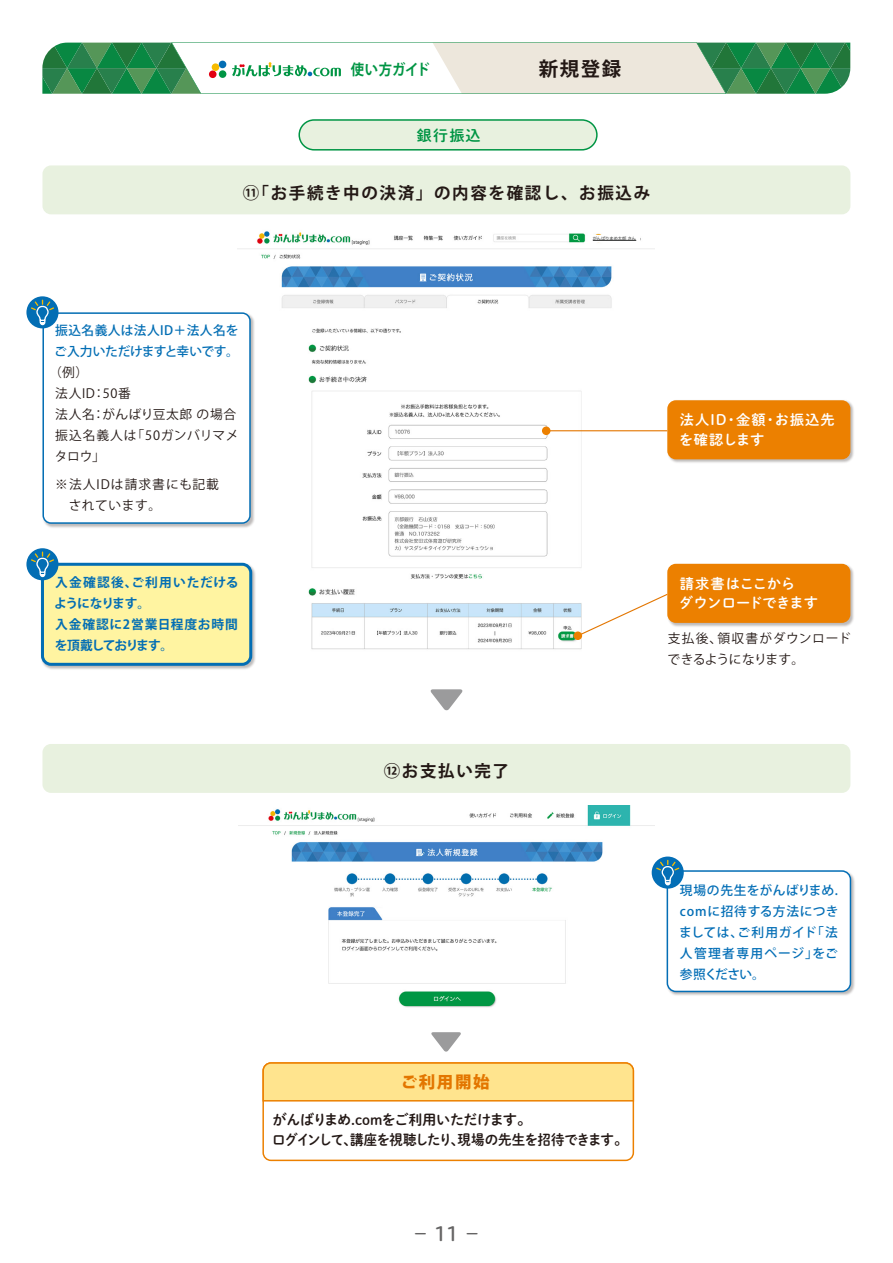
<style>
.page{position:relative;width:893px;height:1263px;background:#fff}
.page>*{position:absolute;margin:0;border:0;box-sizing:border-box;transform-origin:0 0}
.t1{font:19.5px "Hiragino UD Sans R Std N W5";color:#656464}
.t2{font:700 19.5px "Koz Go Pr 6 N";color:#231815}
.t3{font:700 16.5px "Koz Go Pr 6 N";letter-spacing:.1em;color:#231815}
.t4{font:800 16.5px "Koz Go Pr 6 N";letter-spacing:.1em;color:#e37600}
.t5{font:700 15px "Koz Go Pr 6 N";color:#009544;scale:.89 1}
.t6{font:15px "Shuei M Go Std B";color:#009544}
.t7{font:14.25px/19.5px "Shuei M Go Std B";letter-spacing:-.05em;color:#231815}
.t8{font:14.25px/19.5px "Shuei M Go Std B";letter-spacing:.08em;color:#fff}
.t9{font:14.25px/19.5px "Shuei M Go Std B";letter-spacing:-.01em;color:#fff}
.t10{font:12.75px/21px "Koz Go Pr 6 N";letter-spacing:.05em;color:#231815}
.t11{font:500 12.75px/21px "Koz Go Pr 6 N";letter-spacing:.04em;color:#036eb6;text-align:justify}
.t12{font:700 12.75px/21px "Koz Go Pr 6 N";letter-spacing:.05em;color:#036eb4}
.t13{font:500 12.75px/21px "Koz Go Pr 6 N";color:#036eb4}
.t14{font:12.75px/21px "Koz Go Pr 6 N";letter-spacing:.08em;color:#231815}
.t15{font:4.2px "Hira Maru Std N W4";color:#323333}
</style>
<div class="page">
<img style="left:238px;top:806px;width:417px;height:202px">
<img style="left:238px;top:231px;width:416px;height:419px">
<svg style="left:592px;top:235px;width:47px;height:7px"></svg>
<hr style="left:593px;top:240px;width:43px;height:1px;background:#323333">
<svg style="left:42px;top:42px;width:808px;height:52px"></svg>
<div style="left:209px;top:70px;width:8px;height:8px;background:#e20012;border-radius:50%"></div>
<div style="left:212px;top:63px;width:7px;height:8px;background:#f6bb00;border-radius:50%"></div>
<div style="left:219px;top:61px;width:7px;height:7px;background:#036eb4;border-radius:50%"></div>
<div style="left:219px;top:70px;width:7px;height:8px;background:#009544;border-radius:50%"></div>
<hr style="left:546px;top:430px;width:121px;height:1px;background:#e37600">
<div style="left:542px;top:426px;width:8px;height:9px;background:#ec8000;border-radius:50%"></div>
<img style="left:666px;top:402px;width:188px;height:61px">
<div style="left:667px;top:400px;width:183px;height:59px;background:#ec8000"></div>
<div style="left:574px;top:631px;width:8px;height:9px;background:#ec8000;border-radius:50%"></div>
<img style="left:674px;top:563px;width:180px;height:62px">
<svg style="left:576px;top:564px;width:274px;height:73px"></svg>
<img style="left:45px;top:311px;width:211px;height:218px">
<svg style="left:26px;top:296px;width:33px;height:32px"></svg>
<svg style="left:30px;top:300px;width:221px;height:224px"></svg>
<img style="left:40px;top:561px;width:218px;height:109px">
<div style="left:42px;top:564px;width:209px;height:100px;background:#fff4a1;border-radius:9px"></div>
<div style="left:41px;top:563px;width:211px;height:103px;border:3px solid #036eb4;border-radius:9px"></div>
<svg style="left:26px;top:548px;width:33px;height:32px"></svg>
<svg style="left:30px;top:552px;width:25px;height:26px"></svg>
<svg style="left:430px;top:689px;width:33px;height:22px"></svg>
<div style="left:42px;top:165px;width:808px;height:49px;background:#e8f1df;border-radius:9px"></div>
<div style="left:42px;top:744px;width:808px;height:49px;background:#e8f1df;border-radius:9px"></div>
<svg style="left:431px;top:1032px;width:30px;height:20px"></svg>
<svg style="left:262px;top:1062px;width:372px;height:99px"></svg>
<div style="left:299px;top:120px;width:298px;height:30px;background:#e8f1df;border-radius:15px"></div>
<div style="left:298px;top:119px;width:300px;height:32px;border:2px solid #009544;border-radius:15px"></div>
<img style="left:666px;top:871px;width:189px;height:125px">
<div style="left:667px;top:871px;width:183px;height:120px;background:#fff;border-radius:9px"></div>
<div style="left:667px;top:870px;width:184px;height:122px;border:2px solid #036eb6;border-radius:9px"></div>
<svg style="left:652px;top:856px;width:32px;height:33px"></svg>
<svg style="left:655px;top:860px;width:25px;height:26px"></svg>
<p class="t5" style="left:351px;top:61px;width:90px">使い方ガイド</p>
<h1 class="t2" style="left:539px;top:58px;width:84px">新規登録</h1>
<p class="t6" style="left:417px;top:124px;width:65px">銀行振込</p>
<p class="t3" style="left:243px;top:183px;width:409px">⑪「お手続き中の決済」の内容を確認し、お振込み</p>
<p class="t15" style="left:593px;top:235px;width:45px">がんばりまめ太郎 さん</p>
<p class="t13" style="left:54px;top:320px;width:186px">振込名義人は法人ID＋法人名をご入力いただけますと幸いです。</p>
<p class="t10" style="left:55px;top:362px;width:185px;text-indent:-5px">（例）<br>法人ID：50番<br>法人名：がんばり豆太郎 の場合振込名義人は「50ガンバリマメタロウ」</p>
<p class="t14" style="left:55px;top:474px;width:165px">※法人IDは請求書にも記載　されています。</p>
<p class="t12" style="left:54px;top:572px;width:186px">入金確認後、ご利用いただけるようになります。<br>入金確認に2営業日程度お時間を頂戴しております。</p>
<p class="t8" style="left:679px;top:410px;width:157px">法人ID・金額・お振込先を確認します</p>
<p class="t9" style="left:679px;top:573px;width:141px">請求書はここから<br>ダウンロードできます</p>
<p class="t10" style="left:668px;top:628px;width:185px">支払後、領収書がダウンロードできるようになります。</p>
<p class="t3" style="left:384px;top:762px;width:127px">⑫お支払い完了</p>
<p class="t4" style="left:401px;top:1073px;width:90px">ご利用開始</p>
<p class="t7" style="left:272px;top:1110px;width:357px">がんばりまめ.comをご利用いただけます。<br>ログインして、講座を視聴したり、現場の先生を招待できます。</p>
<h1 class="t1" style="left:411px;top:1219px;width:73px">－ 11 －</h1>
<p class="t11" style="left:679px;top:880px;width:161px">現場の先生をがんばりまめ. comに招待する方法につきましては、ご利用ガイド「法人管理者専用ページ」をご参照ください。</p>
</div>
